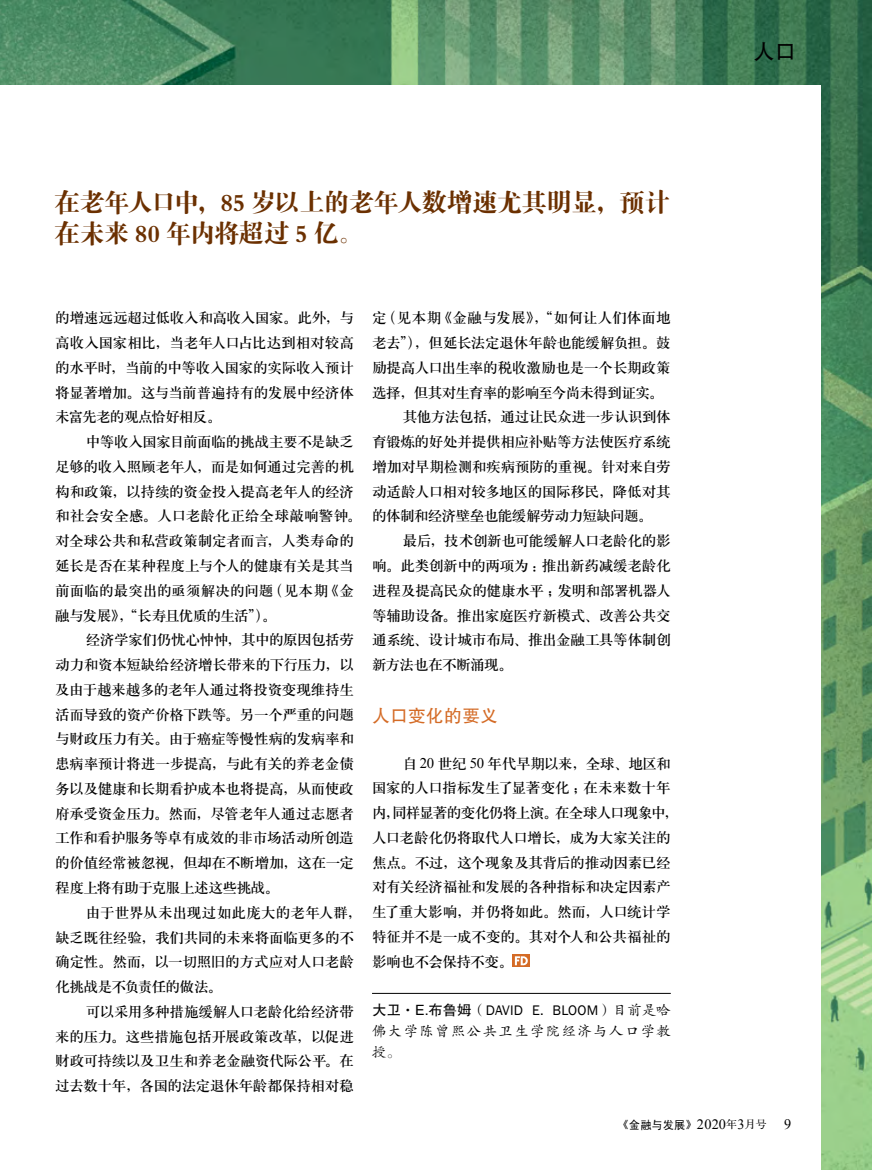
<style>
.page{position:relative;width:872px;height:1170px;background:#fff}
.page>*{position:absolute;margin:0;border:0;box-sizing:border-box;transform-origin:0 0}
.t1{font:25.5px/31.5px "FZDBSJW GB1 0";letter-spacing:-.035em;color:#6b3001}
.t2{font:21px "FZHTK GBK1 0";color:#000}
.t3{font:17.7px "FZHTK GBK1 0";letter-spacing:.02em;color:#d46b26}
.t4{font:14.7px/24.8px "H Ya 3 gj";letter-spacing:-.03em;color:#000;text-align:justify}
.t5{font:14.7px "H Ya 3 gj";letter-spacing:-.05em;color:#000}
.t6{font:14.7px "H Ya 3 gj";letter-spacing:.01em;color:#000}
.t7{font:14.25px "Franklin Gothic";letter-spacing:.015em;color:#000}
.t8{font:14.25px/21px "FZKTK GBK1 0";letter-spacing:.11em;color:#000}
.t9{font:11.55px "Sim Hei";color:#000}
.s1{font-family:"Times New Roman"}
.s2{font-family:"FZHTK GBK1 0"}
.s3{font-family:"FZKTK GBK1 0"}
.s4{font-family:"FZHTK GBK1 0";font-size:10.05px}
.s5{font-family:"Times New Roman";font-size:14.25px}
.s6{font-family:"FZS3 K GBK1 0";font-size:10.65px}
.s7{font-family:"Times New Roman";font-size:14.55px}
</style>
<div class="page">
<img style="left:0;top:0;width:872px;height:1169px">
<div style="left:0;top:85px;width:820px;height:1084px;background:#fff"></div>
<hr style="left:372px;top:993px;width:299px;height:1px;background:#000">
<svg style="left:513px;top:954px;width:17px;height:13px"></svg>
<svg style="left:515px;top:956px;width:13px;height:9px"></svg>
<h1 class="t1" style="left:54px;top:187px;width:617px">在老年人口中，85 岁以上的老年人数增速尤其明显，预计在未来 80 年内将超过 5 亿。</h1>
<p class="t4" style="left:55px;top:305px;width:300px">的增速远远超过低收入和高收入国家。此外，与高收入国家相比，当老年人口占比达到相对较高的水平时，当前的中等收入国家的实际收入预计将显著增加。这与当前普遍持有的发展中经济体未富先老的观点恰好相反。</p>
<p class="t4" style="left:55px;top:429px;width:307px;text-align:left;text-indent:31px">中等收入国家目前面临的挑战主要不是缺乏足够的收入照顾老年人，而是如何通过完善的机构和政策，以持续的资金投入提高老年人的经济和社会安全感。人口老龄化正给全球敲响警钟。对全球公共和私营政策制定者而言，人类寿命的延长是否在某种程度上与个人的健康有关是其当前面临的最突出的亟须解决的问题（见本期《金融与发展》，“长寿且优质的生活”）。</p>
<p class="t4" style="left:55px;top:627px;width:300px;text-indent:31px">经济学家们仍忧心忡忡，其中的原因包括劳动力和资本短缺给经济增长带来的下行压力，以及由于越来越多的老年人通过将投资变现维持生活而导致的资产价格下跌等。另一个严重的问题与财政压力有关。由于癌症等慢性病的发病率和患病率预计将进一步提高，与此有关的养老金债务以及健康和长期看护成本也将提高，从而使政府承受资金压力。然而，尽管老年人通过志愿者工作和看护服务等卓有成效的非市场活动所创造的价值经常被忽视，但却在不断增加，这在一定程度上将有助于克服上述这些挑战。</p>
<p class="t4" style="left:55px;top:899px;width:307px;text-align:left;text-indent:31px">由于世界从未出现过如此庞大的老年人群，缺乏既往经验，我们共同的未来将面临更多的不确定性。然而，以一切照旧的方式应对人口老龄化挑战是不负责任的做法。</p>
<p class="t4" style="left:55px;top:998px;width:300px;text-indent:31px">可以采用多种措施缓解人口老龄化给经济带来的压力。这些措施包括开展政策改革，以促进财政可持续以及卫生和养老金融资代际公平。在过去数十年，各国的法定退休年龄都保持相对稳</p>
<p class="t6" style="left:372px;top:310px;width:300px">定（见本期《金融与发展》，“如何让人们体面地</p>
<p class="t4" style="left:372px;top:330px;width:300px">老去”），但延长法定退休年龄也能缓解负担。鼓</p>
<p class="t4" style="left:372px;top:355px;width:300px">励提高人口出生率的税收激励也是一个长期政策</p>
<p class="t5" style="left:372px;top:385px;width:293px">选择，但其对生育率的影响至今尚未得到证实。</p>
<p class="t4" style="left:403px;top:404px;width:270px">其他方法包括，通过让民众进一步认识到体</p>
<p class="t4" style="left:372px;top:429px;width:300px">育锻炼的好处并提供相应补贴等方法使医疗系统</p>
<p class="t4" style="left:372px;top:454px;width:300px">增加对早期检测和疾病预防的重视。针对来自劳</p>
<p class="t4" style="left:372px;top:479px;width:300px">动适龄人口相对较多地区的国际移民，降低对其</p>
<p class="t5" style="left:372px;top:508px;width:282px">的体制和经济壁垒也能缓解劳动力短缺问题。</p>
<p class="t4" style="left:403px;top:528px;width:270px">最后，技术创新也可能缓解人口老龄化的影</p>
<p class="t4" style="left:372px;top:553px;width:300px">响。此类创新中的两项为：推出新药减缓老龄化</p>
<p class="t4" style="left:372px;top:578px;width:300px">进程及提高民众的健康水平；发明和部署机器人</p>
<p class="t4" style="left:372px;top:602px;width:300px">等辅助设备。推出家庭医疗新模式、改善公共交</p>
<p class="t4" style="left:372px;top:627px;width:300px">通系统、设计城市布局、推出金融工具等体制创</p>
<p class="t4" style="left:372px;top:652px;width:142px">新方法也在不断涌现。</p>
<p class="t3" style="left:372px;top:706px;width:128px">人口变化的要义</p>
<p class="t4" style="left:372px;top:750px;width:307px;text-align:left;text-indent:31px">自 <span class="s1">20</span> 世纪 <span class="s1">50</span> 年代早期以来，全球、地区和国家的人口指标发生了显著变化；在未来数十年内，同样显著的变化仍将上演。在全球人口现象中，人口老龄化仍将取代人口增长，成为大家关注的焦点。不过，这个现象及其背后的推动因素已经对有关经济福祉和发展的各种指标和决定因素产生了重大影响，并仍将如此。然而，人口统计学特征并不是一成不变的。其对个人和公共福祉的影响也不会保持不变。</p>
<p class="t7" style="left:372px;top:1000px;width:300px"><span class="s2">大卫·E.布鲁姆</span><span class="s3">（</span>DAVID E. BLOOM<span class="s3">）目前是哈</span></p>
<p class="t8" style="left:372px;top:1020px;width:300px">佛大学陈曾熙公共卫生学院经济与人口学教授。</p>
<h2 class="t2" style="left:753px;top:40px;width:44px">人口</h2>
<p class="t9" style="left:619px;top:1118px;width:173px"><span class="s4">《</span>金融与发展<span class="s4">》</span> <span class="s5">2020</span><span class="s6">年</span><span class="s5">3</span><span class="s6">月号</span> <span class="s7">9</span></p>
</div>
